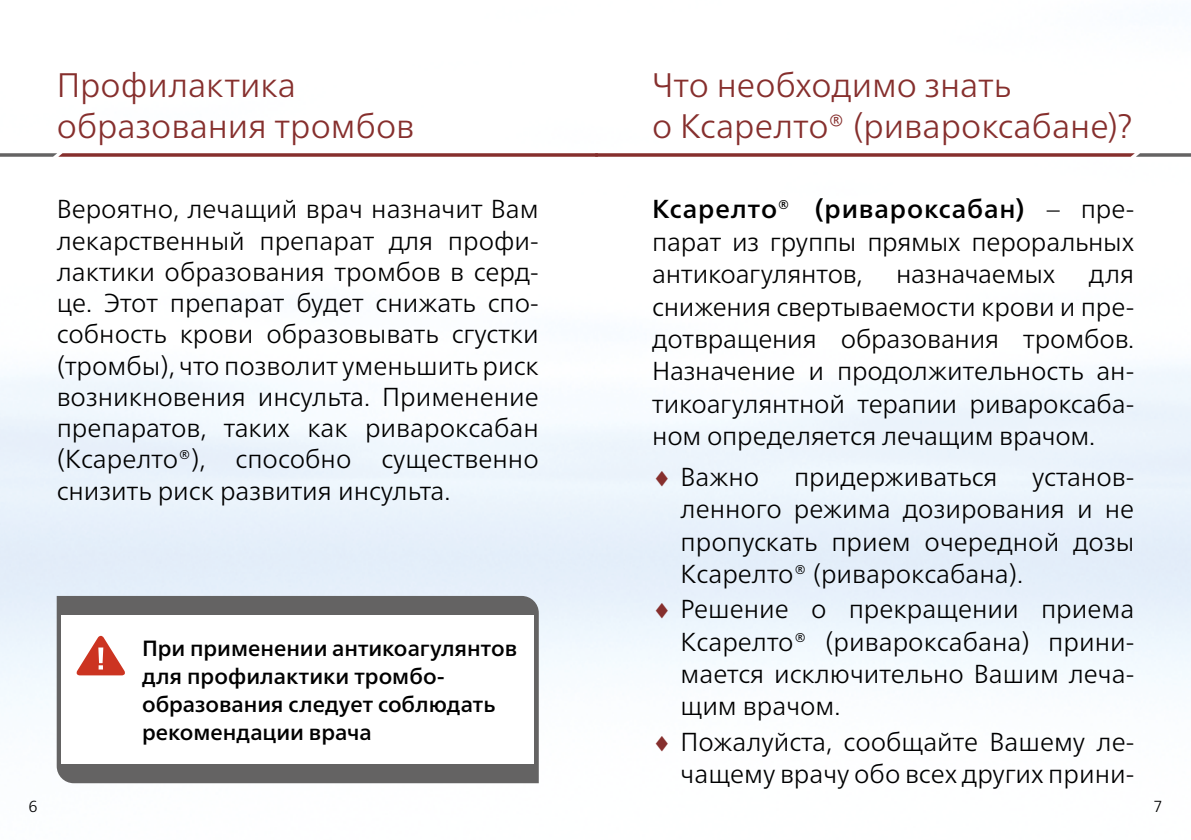
<style>
.page{position:relative;width:1191px;height:840px;background:#fff}
.page>*{position:absolute;margin:0;border:0;box-sizing:border-box;transform-origin:0 0}
.t1{font:300 34px/40.8px "Frutiger Neue";color:#862f2d}
.t2{font:300 26px/32.4px "Frutiger Neue";color:#000;text-align:justify}
.t3{font:500 22px/28px "Frutiger Neue";color:#000}
.t4{font:300 16px "Frutiger Neue";color:#000}
.s1{font-weight:500}
.s2{color:#862f2d}
</style>
<div class="page">
<img style="left:0;top:363px;width:1191px;height:421px">
<div style="left:57px;top:595px;width:482px;height:187px;background:#646363"></div>
<div style="left:61px;top:615px;width:473px;height:148px;background:#fff"></div>
<svg style="left:0;top:153px;width:1191px;height:4px;background:#924e4c"></svg>
<svg style="left:76px;top:635px;width:49px;height:40px"></svg>
<h1 class="t1" style="left:57px;top:64px;width:359px">Профилактика образования тромбов</h1>
<p class="t2" style="left:57px;top:193px;width:483px;line-height:31.2px">Вероятно, лечащий врач назначит Вам лекарственный препарат для профи&shy;лактики образования тромбов в серд&shy;це. Этот препарат будет снижать спо&shy;собность крови образовывать сгустки (тромбы), что позволит уменьшить риск возникновения инсульта. Применение препаратов, таких как ривароксабан (Ксарелто®), способно существенно снизить риск развития инсульта.</p>
<p class="t3" style="left:142px;top:633px;width:376px">При применении антикоагулянтов для профилактики тромбо&shy;образования следует соблюдать рекомендации врача</p>
<h1 class="t1" style="left:652px;top:64px;width:482px">Что необходимо знать<br>о Ксарелто® (ривароксабане)?</h1>
<p class="t2" style="left:652px;top:193px;width:483px"><span class="s1">Ксарелто® (ривароксабан)</span> – пре&shy;парат из группы прямых пероральных антикоагулянтов,</p>
<p class="t2" style="left:896px;top:257px;width:161px">назначаемых</p>
<p class="t2" style="left:652px;top:257px;width:483px;text-indent:437px">для снижения свертываемости крови и пре&shy;дотвращения образования тромбов.<br>Назначение и продолжительность ан&shy;тикоагулянтной терапии ривароксаба&shy;ном определяется лечащим врачом.</p>
<p class="t2" style="left:652px;top:460px;width:109px"><span class="s2">♦</span> Важно</p>
<p class="t2" style="left:794px;top:460px;width:205px">придерживаться</p>
<p class="t2" style="left:680px;top:460px;width:455px;text-indent:352px">установ&shy;ленного режима дозирования и не пропускать прием очередной дозы Ксарелто® (ривароксабана).</p>
<p class="t2" style="left:680px;top:592px;width:455px;text-indent:-28px"><span class="s2">♦</span> Решение о прекращении приема Ксарелто® (ривароксабана) прини&shy;мается исключительно Вашим леча&shy;щим врачом.</p>
<p class="t2" style="left:652px;top:724px;width:483px;text-align:right"><span class="s2">♦</span> Пожалуйста, сообщайте Вашему ле&shy;чащему врачу обо всех других прини-</p>
<p class="t4" style="left:28px;top:796px;width:11px">6</p>
<p class="t4" style="left:1153px;top:796px;width:11px">7</p>
</div>
